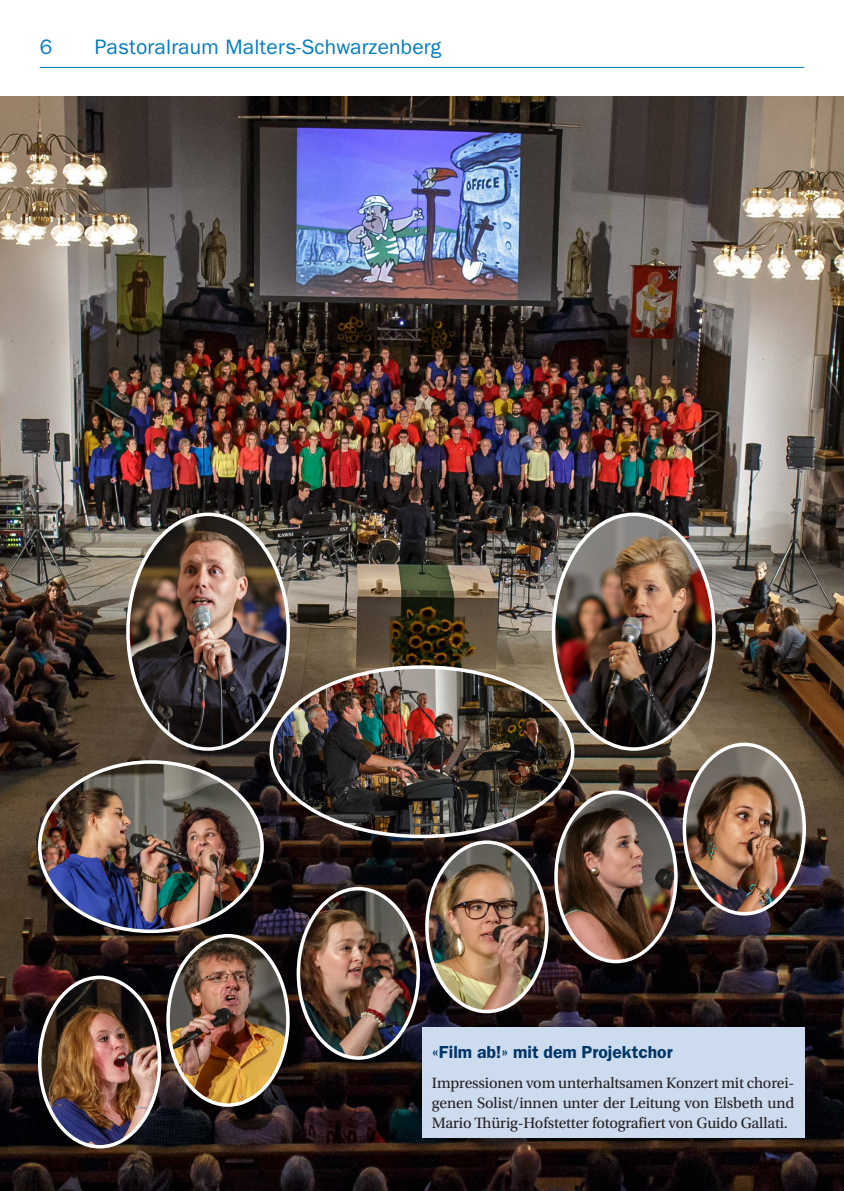
<style>
.page{position:relative;width:844px;height:1191px;background:#fff}
.page>*{position:absolute;margin:0;border:0;box-sizing:border-box;transform-origin:0 0}
.t1{font:21px "ITC Franklin Gothic Std";letter-spacing:.01em;color:#007cc2}
.Zwischentitel_Kurzin{font:600 17.5px "ITC Franklin Gothic Std";color:#003667}
.t2{font:15.75px/20.1px "Utopia Std";letter-spacing:-.01em;color:#231f20;text-align:justify}
</style>
<div class="page">
<hr style="left:40px;top:67px;width:764px;height:1px;background:#007cc2">
<img style="left:0;top:97px;width:843px;height:1094px">
<div style="left:422px;top:1027px;width:382px;height:110px;background:#cddbef"></div>
<img style="left:553px;top:514px;width:160px;height:235px">
<div style="left:551px;top:512px;width:164px;height:239px;border:4px solid #fff;border-radius:50%"></div>
<img style="left:271px;top:667px;width:301px;height:169px">
<img style="left:684px;top:744px;width:120px;height:169px">
<div style="left:682px;top:742px;width:123px;height:173px;border:4px solid #fff;border-radius:50%"></div>
<img style="left:128px;top:514px;width:160px;height:235px">
<div style="left:126px;top:512px;width:164px;height:239px;border:4px solid #fff;border-radius:50%"></div>
<img style="left:556px;top:792px;width:119px;height:169px">
<div style="left:554px;top:790px;width:123px;height:173px;border:4px solid #fff;border-radius:50%"></div>
<img style="left:168px;top:935px;width:120px;height:170px">
<div style="left:166px;top:934px;width:123px;height:172px;border:4px solid #fff;border-radius:50%"></div>
<img style="left:298px;top:888px;width:120px;height:170px">
<div style="left:296px;top:887px;width:124px;height:172px;border:4px solid #fff;border-radius:50%"></div>
<img style="left:427px;top:842px;width:119px;height:169px">
<div style="left:425px;top:840px;width:123px;height:173px;border:4px solid #fff;border-radius:50%"></div>
<img style="left:40px;top:977px;width:119px;height:169px">
<div style="left:38px;top:975px;width:123px;height:173px;border:4px solid #fff;border-radius:50%"></div>
<img style="left:40px;top:763px;width:222px;height:168px">
<div style="left:38px;top:760px;width:226px;height:173px;border:4px solid #fff;border-radius:50%"></div>
<p class="t1" style="left:40px;top:35px;width:14px">6</p>
<p class="t1" style="left:95px;top:35px;width:348px">Pastoralraum Malters-Schwarzenberg</p>
<p class="Zwischentitel_Kurzin" style="left:432px;top:1041px;width:242px">«Film ab!» mit dem Projektchor</p>
<p class="t2" style="left:432px;top:1073px;width:364px">Impressionen vom unterhaltsamen Konzert mit chorei&shy;genen Solist/innen unter der Leitung von Elsbeth und Mario Thürig-Hofstetter fotografiert von Guido Gallati.</p>
</div>
